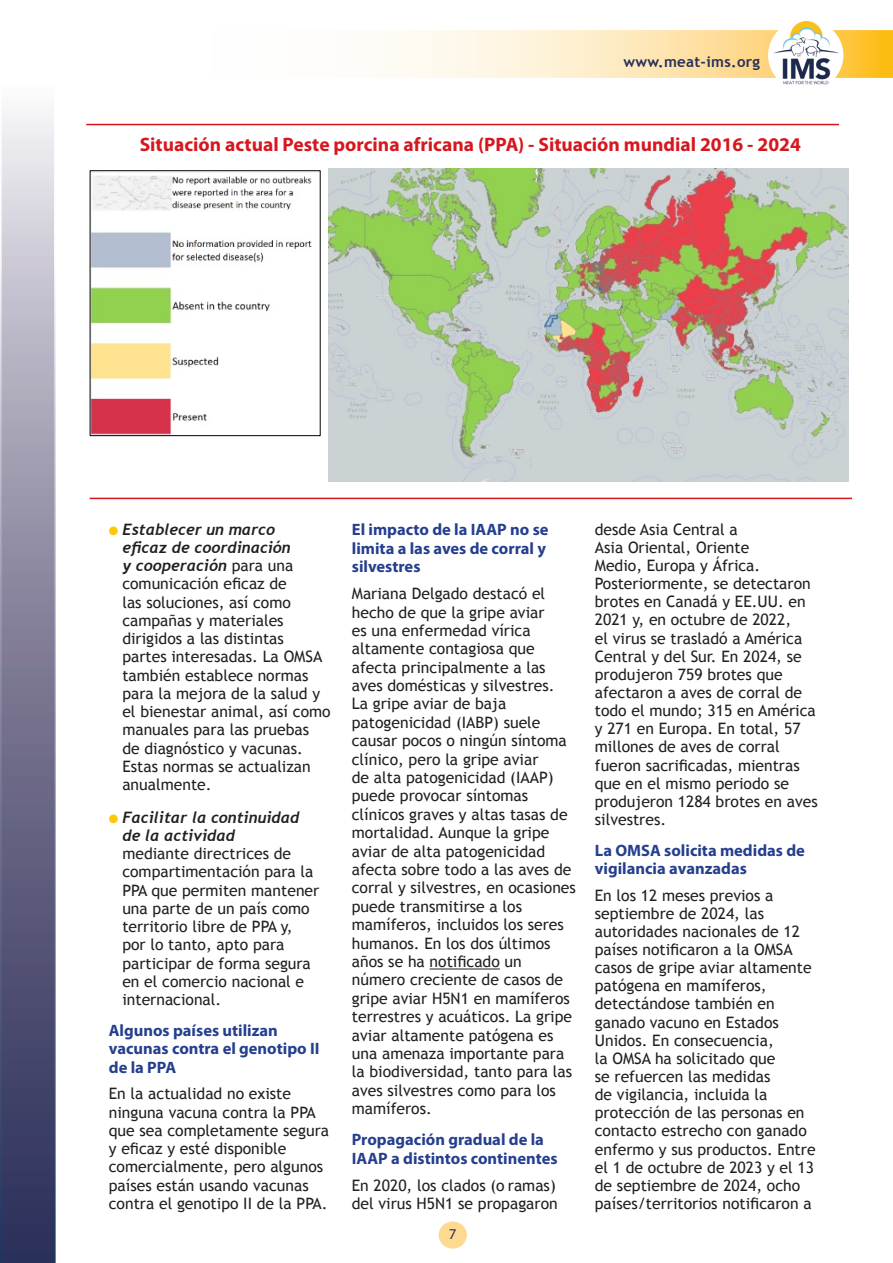
<style>
.page{position:relative;width:893px;height:1263px;background:#fff}
.page>*{position:absolute;margin:0;border:0;box-sizing:border-box;transform-origin:0 0}
.SubheadBlue{font:700 19.5px "Myriad Pro";color:#d7171f}
.SubheadBlue-2{font:700 16.5px/18.5px "Myriad Pro";color:#253f8e}
.SubheadBlue-3{font:15.75px/18.1px "Trebuchet MS";color:#231f20}
.t1{font:700 15px "Trebuchet MS";letter-spacing:.02em;color:#282f59}
.t2{font:15px "Myriad Pro";color:#282f59}
.s1{color:#fec70c}
.s2{font-family:"Trebuchet";font-weight:700;font-style:italic}
</style>
<div class="page">
<svg style="left:0;top:111px;width:56px;height:1152px;background:#83829c"></svg>
<svg style="left:0;top:28px;width:893px;height:50px"></svg>
<img style="left:768px;top:21px;width:75px;height:64px">
<div style="left:438px;top:1221px;width:30px;height:28px;background:#feda90;border-radius:50%"></div>
<div style="left:437px;top:1220px;width:31px;height:30px;border:2px solid #fff;border-radius:50%"></div>
<hr style="left:430px;top:968px;width:70px;height:1px;background:#231f20">
<img style="left:328px;top:169px;width:521px;height:312px">
<img style="left:92px;top:172px;width:227px;height:262px">
<div style="left:90px;top:170px;width:231px;height:266px;border:1px solid #000"></div>
<hr style="left:90px;top:498px;width:762px;height:1px;background:#d7171f">
<hr style="left:86px;top:124px;width:753px;height:1px;background:#d7171f">
<p class="t1" style="left:623px;top:53px;width:138px">www.meat-ims.org</p>
<p class="SubheadBlue" style="left:140px;top:132px;width:663px">Situación actual Peste porcina africana (PPA) - Situación mundial 2016 - 2024</p>
<p class="SubheadBlue-3" style="left:122px;top:520px;width:210px;text-indent:-14px"><span class="s1">●</span> <span class="s2">Establecer un marco<br>eficaz de coordinación<br>y cooperación</span> para una comunicación eficaz de<br>las soluciones, así como campañas y materiales dirigidos a las distintas partes interesadas. La OMSA también establece normas para la mejora de la salud y el bienestar animal, así como manuales para las pruebas<br>de diagnóstico y vacunas.<br>Estas normas se actualizan anualmente.</p>
<p class="SubheadBlue-3" style="left:122px;top:808px;width:198px;text-indent:-14px"><span class="s1">●</span> <span class="s2">Facilitar la continuidad de la actividad<br></span>mediante directrices de compartimentación para la<br>PPA que permiten mantener una parte de un país como territorio libre de PPA y, por lo tanto, apto para participar de forma segura en el comercio nacional e internacional.</p>
<p class="SubheadBlue-2" style="left:109px;top:1021px;width:212px">Algunos países utilizan vacunas contra el genotipo II de la PPA</p>
<p class="SubheadBlue-3" style="left:109px;top:1085px;width:222px">En la actualidad no existe ninguna vacuna contra la PPA que sea completamente segura y eficaz y esté disponible comercialmente, pero algunos países están usando vacunas contra el genotipo II de la PPA.</p>
<p class="SubheadBlue-2" style="left:352px;top:520px;width:198px">El impacto de la IAAP no se limita a las aves de corral y silvestres</p>
<p class="SubheadBlue-3" style="left:352px;top:584px;width:226px">Mariana Delgado destacó el hecho de que la gripe aviar<br>es una enfermedad vírica altamente contagiosa que afecta principalmente a las aves domésticas y silvestres.<br>La gripe aviar de baja patogenicidad (IABP) suele causar pocos o ningún síntoma clínico, pero la gripe aviar<br>de alta patogenicidad (IAAP) puede provocar síntomas clínicos graves y altas tasas de mortalidad. Aunque la gripe aviar de alta patogenicidad afecta sobre todo a las aves de corral y silvestres, en ocasiones puede transmitirse a los mamíferos, incluidos los seres humanos. En los dos últimos años se ha notificado un número creciente de casos de gripe aviar H5N1 en mamíferos terrestres y acuáticos. La gripe aviar altamente patógena es una amenaza importante para la biodiversidad, tanto para las aves silvestres como para los mamíferos.</p>
<p class="SubheadBlue-2" style="left:352px;top:1130px;width:207px">Propagación gradual de la<br>IAAP a distintos continentes</p>
<p class="SubheadBlue-3" style="left:352px;top:1176px;width:207px">En 2020, los clados (o ramas) del virus H5N1 se propagaron</p>
<p class="t2" style="left:449px;top:1224px;width:9px">7</p>
<p class="SubheadBlue-3" style="left:595px;top:520px;width:224px">desde Asia Central a<br>Asia Oriental, Oriente<br>Medio, Europa y África.<br>Posteriormente, se detectaron brotes en Canadá y EE.UU. en<br>2021 y, en octubre de 2022,<br>el virus se trasladó a América<br>Central y del Sur. En 2024, se produjeron 759 brotes que afectaron a aves de corral de todo el mundo; 315 en América y 271 en Europa. En total, 57 millones de aves de corral fueron sacrificadas, mientras que en el mismo periodo se produjeron 1284 brotes en aves silvestres.</p>
<p class="SubheadBlue-2" style="left:595px;top:841px;width:212px">La OMSA solicita medidas de vigilancia avanzadas</p>
<p class="SubheadBlue-3" style="left:595px;top:886px;width:222px">En los 12 meses previos a septiembre de 2024, las autoridades nacionales de 12 países notificaron a la OMSA casos de gripe aviar altamente patógena en mamíferos, detectándose también en ganado vacuno en Estados<br>Unidos. En consecuencia,<br>la OMSA ha solicitado que<br>se refuercen las medidas<br>de vigilancia, incluida la protección de las personas en contacto estrecho con ganado enfermo y sus productos. Entre el 1 de octubre de 2023 y el 13 de septiembre de 2024, ocho países/territorios notificaron a</p>
</div>
